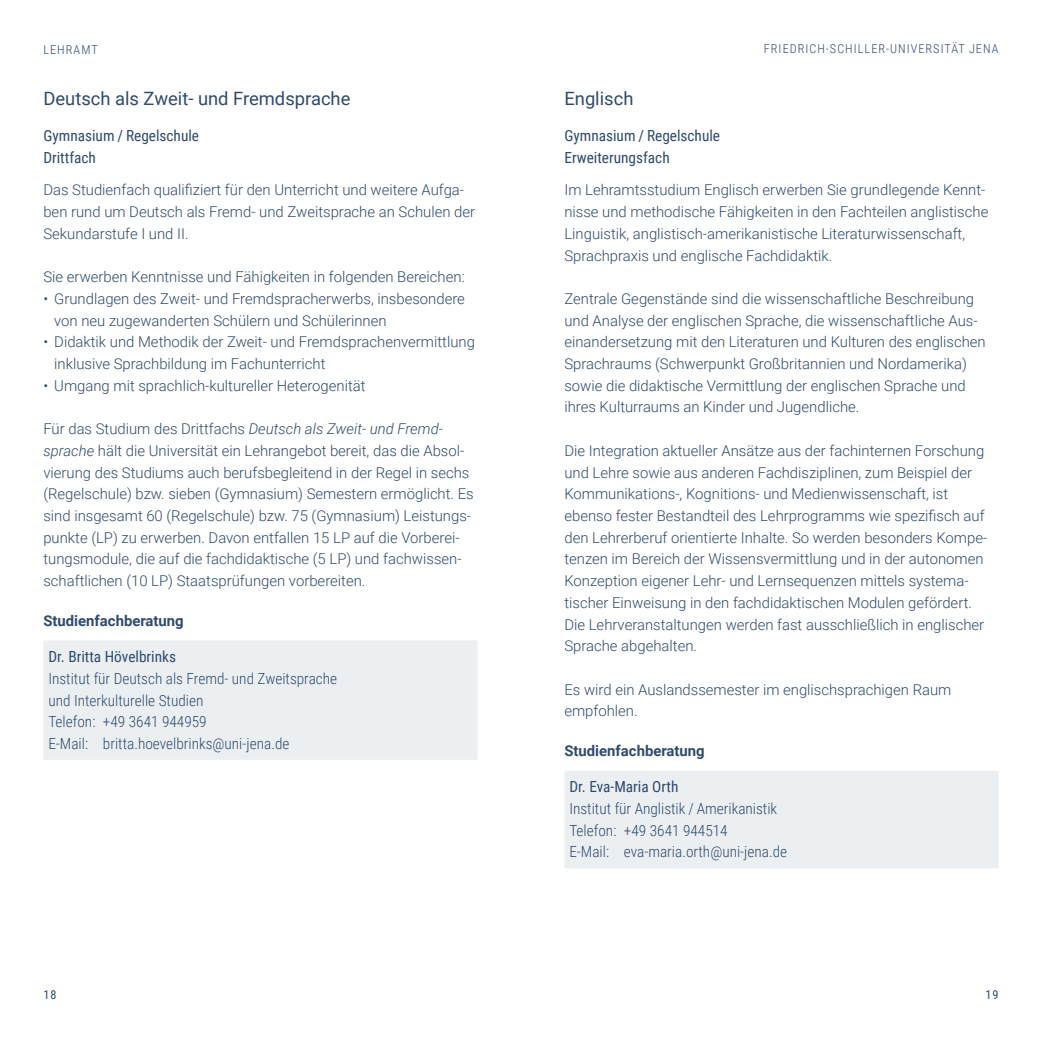
<style>
.page{position:relative;width:1042px;height:1042px;background:#fff}
.page>*{position:absolute;margin:0;border:0;box-sizing:border-box;transform-origin:0 0}
.h3_idx{font:18.38px "Roboto";color:#2f4a6d}
.p_address_5rows{font:300 15.4px/21.7px "Roboto Condensed";color:#2f4a6d}
.p_address_4rows{font:300 15.4px/21.7px "Roboto Condensed";color:#2f4a6d}
.p_tagline{font:15.4px/21.7px "Roboto Condensed";color:#2f4a6d}
.t1{font:300 14.88px/21.7px "Roboto";color:#2f4a6d}
.t2{font:700 14.88px "Roboto";color:#2f4a6d}
.t3{font:300 12.25px "Roboto Condensed";letter-spacing:.085em;color:#2f4a6d}
.t4{font:12.25px "Roboto Condensed";color:#2f4a6d}
.s1{font-style:italic}
.s2{font-weight:400}
</style>
<div class="page">
<div style="left:43px;top:640px;width:434px;height:120px;background:#eceff2"></div>
<div style="left:564px;top:770px;width:434px;height:98px;background:#eceff2"></div>
<p class="t3" style="left:43px;top:41px;width:56px">Lehramt</p>
<p class="h3_idx" style="left:43px;top:86px;width:309px">Deutsch als Zweit- und Fremdsprache</p>
<p class="p_tagline" style="left:43px;top:124px;width:157px">Gymnasium / Regelschule<br>Drittfach</p>
<p class="t1" style="left:43px;top:179px;width:433px">Das Studienfach qualifiziert für den Unterricht und weitere Aufga&shy;ben rund um Deutsch als Fremd- und Zweitsprache an Schulen der<br>Sekundarstufe I und II.</p>
<p class="t1" style="left:43px;top:265px;width:423px">Sie erwerben Kenntnisse und Fähigkeiten in folgenden Bereichen:</p>
<p class="t1" style="left:54px;top:287px;width:412px;text-indent:-11px">• Grundlagen des Zweit- und Fremdspracherwerbs, insbesondere von neu zugewanderten Schülern und Schülerinnen</p>
<p class="t1" style="left:54px;top:331px;width:422px;text-indent:-11px">• Didaktik und Methodik der Zweit- und Fremdsprachenvermittlung inklusive Sprachbildung im Fachunterricht</p>
<p class="t1" style="left:43px;top:374px;width:324px">• Umgang mit sprachlich-kultureller Heterogenität</p>
<p class="t1" style="left:43px;top:417px;width:432px">Für das Studium des Drittfachs <span class="s1">Deutsch als Zweit- und Fremd&shy;sprache</span> hält die Universität ein Lehrangebot bereit, das die Absol&shy;vierung des Studiums auch berufsbegleitend in der Regel in sechs (Regelschule) bzw. sieben (Gymnasium) Semestern ermöglicht. Es sind insgesamt 60 (Regelschule) bzw. 75 (Gymnasium) Leistungs&shy;punkte (LP) zu erwerben. Davon entfallen 15 LP auf die Vorberei&shy;tungsmodule, die auf die fachdidaktische (5 LP) und fachwissen&shy;schaftlichen (10 LP) Staatsprüfungen vorbereiten.</p>
<h4 class="t2" style="left:43px;top:610px;width:142px">Studienfachberatung</h4>
<p class="p_address_5rows" style="left:48px;top:645px;width:290px"><span class="s2">Dr. Britta Hövelbrinks<br></span>Institut für Deutsch als Fremd- und Zweitsprache und Interkulturelle Studien<br>Telefon: +49 3641 944959<br>E-Mail: britta.hoevelbrinks@uni-jena.de</p>
<p class="t3" style="left:764px;top:40px;width:236px">FRIEDRICH-SCHILLER-UNIVERSITÄT JENA</p>
<p class="h3_idx" style="left:564px;top:86px;width:71px">Englisch</p>
<p class="p_tagline" style="left:564px;top:124px;width:157px">Gymnasium / Regelschule<br>Erweiterungsfach</p>
<p class="t1" style="left:564px;top:179px;width:425px">Im Lehramtsstudium Englisch erwerben Sie grundlegende Kennt&shy;nisse und methodische Fähigkeiten in den Fachteilen anglistische Linguistik, anglistisch-amerikanistische Literaturwissenschaft, Sprachpraxis und englische Fachdidaktik.</p>
<p class="t1" style="left:564px;top:287px;width:423px">Zentrale Gegenstände sind die wissenschaftliche Beschreibung und Analyse der englischen Sprache, die wissenschaftliche Aus&shy;einandersetzung mit den Literaturen und Kulturen des englischen Sprachraums (Schwerpunkt Großbritannien und Nordamerika) sowie die didaktische Vermittlung der englischen Sprache und ihres Kulturraums an Kinder und Jugendliche.</p>
<p class="t1" style="left:564px;top:439px;width:424px">Die Integration aktueller Ansätze aus der fachinternen Forschung und Lehre sowie aus anderen Fachdisziplinen, zum Beispiel der Kommunikations-, Kognitions- und Medienwissenschaft, ist ebenso fester Bestandteil des Lehrprogramms wie spezifisch auf den Lehrerberuf orientierte Inhalte. So werden besonders Kompe&shy;tenzen im Bereich der Wissensvermittlung und in der autonomen Konzeption eigener Lehr- und Lernsequenzen mittels systema&shy;tischer Einweisung in den fachdidaktischen Modulen gefördert.<br>Die Lehrveranstaltungen werden fast ausschließlich in englischer Sprache abgehalten.</p>
<p class="t1" style="left:564px;top:678px;width:388px">Es wird ein Auslandssemester im englischsprachigen Raum empfohlen.</p>
<h4 class="t2" style="left:564px;top:740px;width:142px">Studienfachberatung</h4>
<p class="p_address_4rows" style="left:569px;top:775px;width:219px"><span class="s2">Dr. Eva-Maria Orth<br></span>Institut für Anglistik / Amerikanistik<br>Telefon: +49 3641 944514<br>E-Mail: eva-maria.orth@uni-jena.de</p>
<p class="t4" style="left:43px;top:985px;width:15px">18</p>
<p class="t4" style="left:985px;top:985px;width:15px">19</p>
</div>
